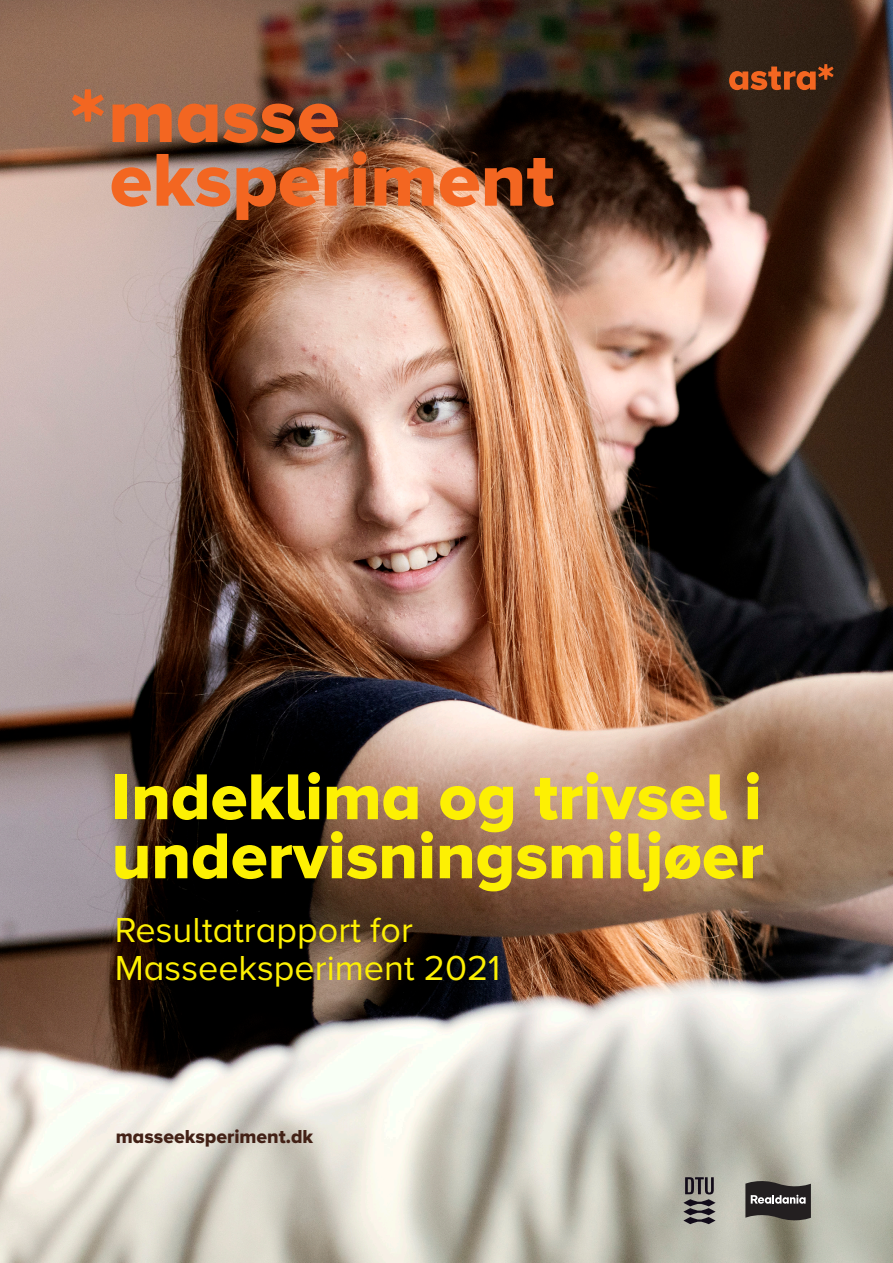
<style>
.page{position:relative;width:893px;height:1263px;background:#fff}
.page>*{position:absolute;margin:0;border:0;box-sizing:border-box;transform-origin:0 0}
.Header_Sub{font:800 67.2px/59.1px "Proxima Nova Astra";color:#fdf003}
.Header_Sub-2{font:36px "Proxima Nova Astra";color:#fdf003}
.Header_Sub-3{font:800 19.5px "Proxima Nova Astra";color:#432116}
</style>
<div class="page">
<img style="left:0;top:0;width:893px;height:1263px">
<svg style="left:729px;top:64px;width:105px;height:26px;background:#843f1a"></svg>
<svg style="left:683px;top:1177px;width:33px;height:47px;background:#6f6c6b"></svg>
<svg style="left:745px;top:1178px;width:66px;height:45px;background:#565350"></svg>
<svg style="left:72px;top:89px;width:32px;height:33px"></svg>
<svg style="left:113px;top:104px;width:59px;height:38px;background:#d36833"></svg>
<svg style="left:178px;top:104px;width:39px;height:39px;background:#d5652d"></svg>
<svg style="left:223px;top:104px;width:115px;height:39px;background:#b75525"></svg>
<svg style="left:112px;top:167px;width:39px;height:40px;background:#e58151"></svg>
<svg style="left:157px;top:154px;width:73px;height:53px;background:#ca7852"></svg>
<svg style="left:236px;top:167px;width:83px;height:53px;background:#c05e2c"></svg>
<svg style="left:325px;top:151px;width:42px;height:55px;background:#cc6a3a"></svg>
<svg style="left:374px;top:167px;width:60px;height:39px;background:#da672e"></svg>
<svg style="left:440px;top:167px;width:39px;height:40px;background:#e97d46"></svg>
<svg style="left:485px;top:158px;width:69px;height:49px;background:#903e15"></svg>
<p class="Header_Sub" style="left:112px;top:771px;width:654px">Indeklima og trivsel i undervisningsmiljøer</p>
<p class="Header_Sub-2" style="left:115px;top:909px;width:300px">Resultatrapport for</p>
<p class="Header_Sub-2" style="left:115px;top:947px;width:387px">Masseeksperiment 2021</p>
<p class="Header_Sub-3" style="left:116px;top:1125px;width:199px">masseeksperiment.dk</p>
</div>
